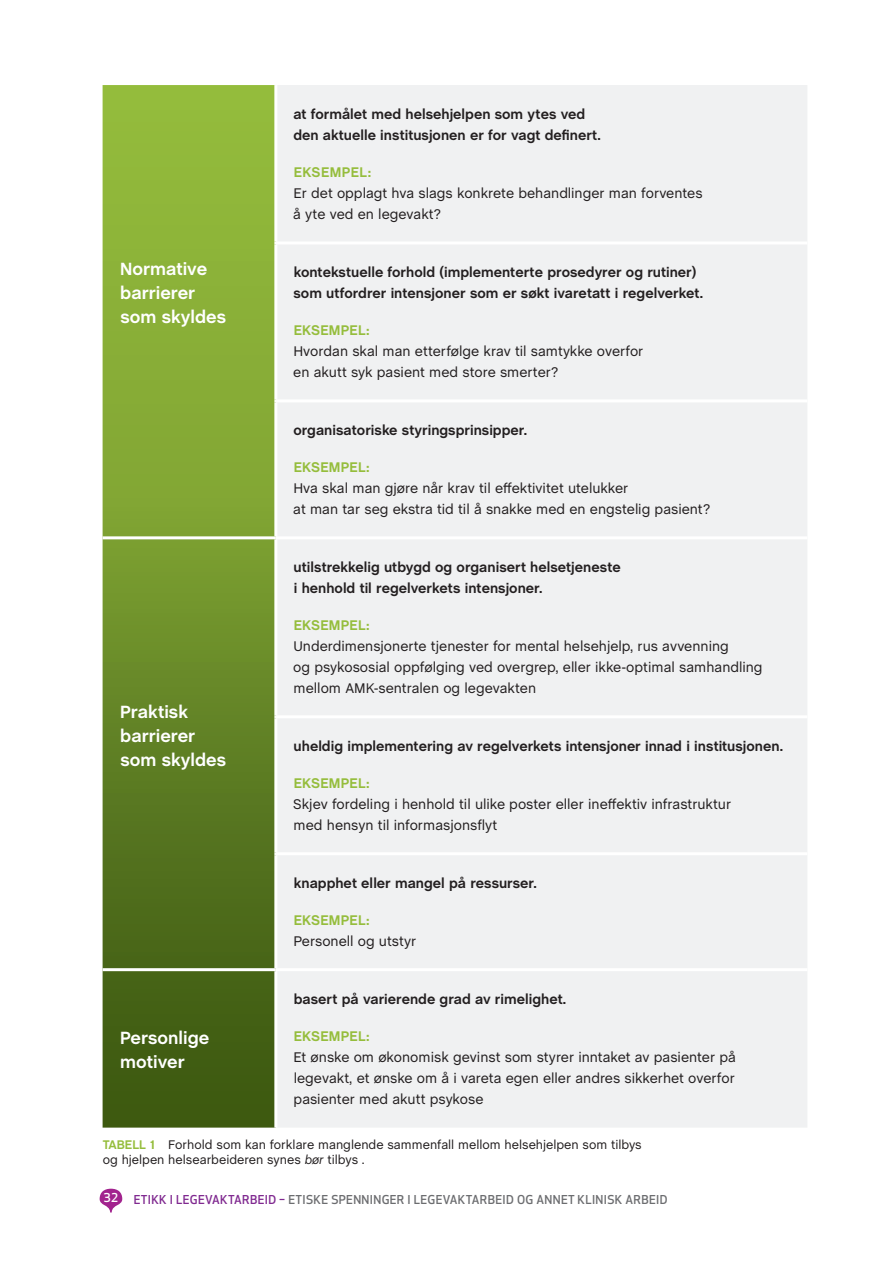
<style>
.page{position:relative;width:893px;height:1263px;background:#fff}
.page>*{position:absolute;margin:0;border:0;box-sizing:border-box;transform-origin:0 0}
.t1{font:700 18px/24px "Chalet";color:#fff}
.t2{font:14.25px/21px "Chalet";color:#231f20}
.t3{font:700 14.25px/21px "Chalet";color:#231f20}
.t4{font:700 14.25px "Chalet";letter-spacing:.015em;color:#95bd3c}
.t5{font:12.75px/15.3px "Chalet";color:#231f20}
.t6{font:500 12px "Apex New";letter-spacing:.03em;color:#6c6d70}
.t7{font:500 12px "Apex New";letter-spacing:.03em;color:#802990}
.t8{font:500 12px "Apex New";color:#fff}
.s1{font-weight:700;color:#95bd3c}
.s2{font-style:italic}
.s3{color:#6c6d70}
</style>
<div class="page">
<svg style="left:100px;top:1189px;width:22px;height:24px"></svg>
<svg style="left:103px;top:85px;width:171px;height:1042px;background:#6d902a"></svg>
<div style="left:278px;top:85px;width:529px;height:1042px;background:#f0f1f2"></div>
<hr style="left:274px;top:241px;width:533px;height:3px;background:#fff">
<hr style="left:274px;top:399px;width:533px;height:3px;background:#fff">
<hr style="left:103px;top:536px;width:173px;height:3px;background:#fff">
<hr style="left:276px;top:536px;width:531px;height:3px;background:#fff">
<hr style="left:274px;top:715px;width:533px;height:3px;background:#fff">
<hr style="left:274px;top:852px;width:533px;height:3px;background:#fff">
<hr style="left:103px;top:968px;width:173px;height:3px;background:#fff">
<hr style="left:276px;top:968px;width:531px;height:3px;background:#fff">
<p class="t1" style="left:120px;top:258px;width:108px">Normative barrierer som skyldes</p>
<p class="t1" style="left:120px;top:701px;width:108px">Praktisk barrierer som skyldes</p>
<p class="t3" style="left:293px;top:105px;width:309px">at formålet med helsehjelpen som ytes ved den aktuelle institusjonen er for vagt definert.</p>
<p class="t4" style="left:294px;top:164px;width:79px">Eksempel:</p>
<p class="t2" style="left:293px;top:183px;width:411px">Er det opplagt hva slags konkrete behandlinger man forventes å yte ved en legevakt?</p>
<p class="t3" style="left:293px;top:263px;width:411px">kontekstuelle forhold (implementerte prosedyrer og rutiner) som utfordrer intensjoner som er søkt ivaretatt i regelverket.</p>
<p class="t4" style="left:294px;top:322px;width:77px">Eksempel:</p>
<p class="t2" style="left:293px;top:341px;width:352px">Hvordan skal man etterfølge krav til samtykke overfor en akutt syk pasient med store smerter?</p>
<p class="t3" style="left:293px;top:421px;width:235px">organisatoriske styringsprinsipper.</p>
<p class="t4" style="left:294px;top:459px;width:77px">Eksempel:</p>
<p class="t2" style="left:293px;top:478px;width:418px">Hva skal man gjøre når krav til effektivitet utelukker<br>at man tar seg ekstra tid til å snakke med en engstelig pasient?</p>
<p class="t3" style="left:294px;top:558px;width:329px">utilstrekkelig utbygd og organisert helsetjeneste i henhold til regelverkets intensjoner.</p>
<p class="t4" style="left:294px;top:617px;width:77px">Eksempel:</p>
<p class="t2" style="left:293px;top:636px;width:471px">Underdimensjonerte tjenester for mental helsehjelp, rus avvenning<br>og psykososial oppfølging ved overgrep, eller ikke-optimal samhandling mellom AMK-sentralen og legevakten</p>
<p class="t3" style="left:294px;top:737px;width:491px">uheldig implementering av regelverkets intensjoner innad i institusjonen.</p>
<p class="t4" style="left:294px;top:775px;width:77px">Eksempel:</p>
<p class="t2" style="left:293px;top:794px;width:439px">Skjev fordeling i henhold til ulike poster eller ineffektiv infrastruktur med hensyn til informasjonsflyt</p>
<p class="t3" style="left:294px;top:874px;width:244px">knapphet eller mangel på ressurser.</p>
<p class="t4" style="left:294px;top:911px;width:77px">Eksempel:</p>
<p class="t2" style="left:293px;top:931px;width:124px">Personell og utstyr</p>
<p class="t3" style="left:294px;top:989px;width:274px">basert på varierende grad av rimelighet.</p>
<p class="t4" style="left:294px;top:1027px;width:77px">Eksempel:</p>
<p class="t2" style="left:293px;top:1047px;width:444px;text-align:justify">Et ønske om økonomisk gevinst som styrer inntaket av pasienter på legevakt, et ønske om å i vareta egen eller andres sikkerhet overfor pasienter med akutt psykose</p>
<p class="t5" style="left:103px;top:1137px;width:541px"><span class="s1">Tabell 1</span> Forhold som kan forklare manglende sammenfall mellom helsehjelpen som tilbys og hjelpen helsearbeideren synes <span class="s2">bør</span> tilbys .</p>
<p class="t1" style="left:120px;top:1027px;width:91px">Personlige motiver</p>
<p class="t8" style="left:104px;top:1190px;width:16px">32</p>
<p class="t7" style="left:134px;top:1192px;width:207px">ETIKK I LEGEVAKTARBEID – <span class="s3">ETISKE SPENN</span></p>
<p class="t6" style="left:370px;top:1192px;width:183px">INGER I LEGEVAKTARBEID OG ANNE</p>
<p class="t6" style="left:568px;top:1192px;width:101px">T KLINISK ARBEID</p>
</div>
